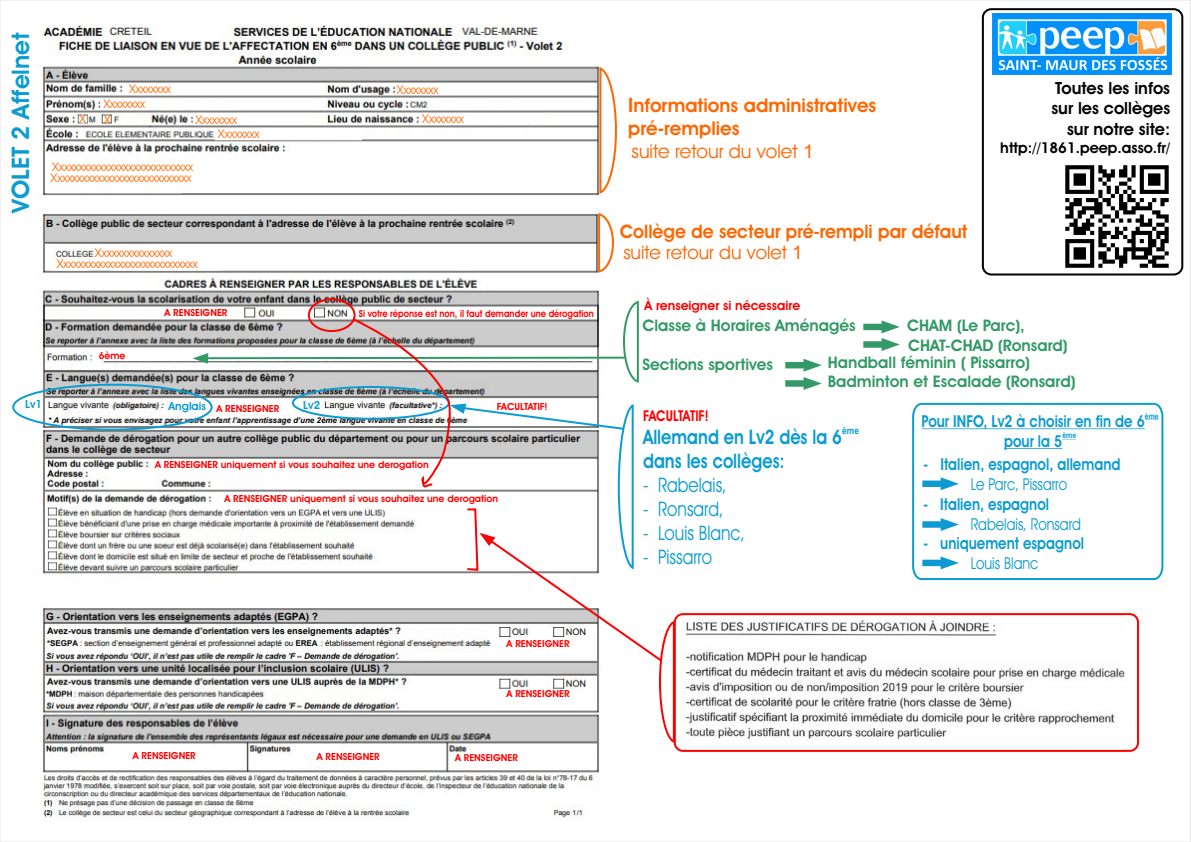
<style>
.page{position:relative;width:1191px;height:842px;background:#fff}
.page>*{position:absolute;margin:0;border:0;box-sizing:border-box;transform-origin:0 0}
.t1{font:700 24.4px "Avant Garde Bk BT";color:#0d9cd1}
.t2{font:20.1px "Avant Garde Bk BT";color:#0d9cd1;scale:.84 1}
.t3{font:700 20.1px/24px "Avant Garde Bk BT";color:#0d9cd1;scale:.84 1}
.t4{font:700 19px/22.6px "Avant Garde Bk BT";color:#f60}
.t5{font:700 18.7px "Avant Garde Bk BT";color:#f60;scale:.96 1}
.t6{font:18.7px "Avant Garde Bk BT";color:#f60}
.t7{font:700 16.8px/20px "Avant Garde Bk BT";color:#000;text-align:right}
.t8{font:700 16.5px "Avant Garde Bk BT";color:#0d9cd1;scale:.84 1}
.t9{font:16.5px "Avant Garde Bk BT";color:#0d9cd1;scale:.84 1}
.t10{font:700 16px/19.1px "Avant Garde Bk BT";color:#396}
.t11{font:700 15px "Avant Garde Bk BT";color:#000}
.t12{font:700 15px "Avant Garde Bk BT";letter-spacing:-.02em;color:#f00;scale:.84 1}
.t13{font:700 13px "Avant Garde Bk BT";color:#f00}
.t14{font:12.5px "Avant Garde Bk BT";color:#f60}
.t15{font:12px/10.9px "Avant Garde Bk BT";color:#f60}
.t16{font:700 11.3px "Avant Garde Bk BT";color:#0d9cd1}
.t17{font:700 10px "Arial";color:#0d9cd1;scale:.84 1}
.t18{font:700 9.8px "Avant Garde Bk BT";color:#f00}
.t19{font:700 9.8px "Avant Garde Bk BT";color:#f00;scale:.89 1}
.t20{font:700 9.8px "Avant Garde Bk BT";letter-spacing:-.02em;color:#f00}
.t21{font:700 9.7px "Avant Garde Bk BT";color:#f00}
.t22{font:700 8.3px "Arial";color:#0d9cd1;scale:.84 1}
.s1{font-size:19.9px}
.s2{font-weight:400}
.s3{font-family:"Arial";font-weight:400}
.s4{font-family:"Arial"}
</style>
<div class="page">
<img style="left:29px;top:25px;width:571px;height:795px">
<div style="left:125px;top:84px;width:43px;height:9px;background:#fff"></div>
<div style="left:101px;top:101px;width:43px;height:9px;background:#fff"></div>
<div style="left:79px;top:116px;width:8px;height:6px;background:#fff"></div>
<div style="left:193px;top:114px;width:49px;height:11px;background:#fff"></div>
<div style="left:419px;top:114px;width:125px;height:10px;background:#fff"></div>
<div style="left:215px;top:129px;width:147px;height:11px;background:#fff"></div>
<div style="left:47px;top:169px;width:134px;height:24px;background:#fff"></div>
<div style="left:110px;top:247px;width:111px;height:23px;background:#fff"></div>
<div style="left:51px;top:261px;width:38px;height:9px;background:#fff"></div>
<img style="left:685px;top:620px;width:440px;height:119px">
<svg style="left:598px;top:66px;width:19px;height:129px"></svg>
<svg style="left:597px;top:212px;width:17px;height:62px"></svg>
<svg style="left:912px;top:402px;width:252px;height:179px"></svg>
<div style="left:308px;top:298px;width:48px;height:34px;border:2px solid #f00;border-radius:50%"></div>
<div style="left:317px;top:54px;width:55px;height:11px;background:#fff"></div>
<div style="left:12px;top:384px;width:201px;height:47px;border:2px solid #0d9cd1;border-radius:50%"></div>
<img style="left:992px;top:14px;width:179px;height:60px">
<svg style="left:785px;top:359px;width:37px;height:31px"></svg>
<div style="left:674px;top:613px;width:465px;height:139px;border:2px solid #f00;border-radius:8px"></div>
<svg style="left:922px;top:477px;width:37px;height:13px"></svg>
<svg style="left:922px;top:518px;width:37px;height:13px"></svg>
<svg style="left:922px;top:556px;width:37px;height:13px"></svg>
<svg style="left:863px;top:320px;width:37px;height:31px"></svg>
<svg style="left:192px;top:300px;width:484px;height:445px"></svg>
<img style="left:1065px;top:165px;width:104px;height:103px">
<div style="left:982px;top:8px;width:201px;height:268px;border:2px solid #000;border-radius:8px"></div>
<h1 class="t1" style="left:10px;top:213px;width:182px;rotate:-90deg">VOLET 2 Affelnet</h1>
<p class="t15" style="left:129px;top:85px;width:43px">Xxxxxxxx</p>
<p class="t15" style="left:397px;top:85px;width:43px">Xxxxxxxx</p>
<p class="t15" style="left:195px;top:115px;width:43px">Xxxxxxxx</p>
<p class="t15" style="left:103px;top:99px;width:43px">Xxxxxxxx</p>
<p class="t14" style="left:79px;top:114px;width:9px">X</p>
<p class="t14" style="left:104px;top:114px;width:9px">X</p>
<p class="t15" style="left:422px;top:115px;width:43px">Xxxxxxxx</p>
<p class="t15" style="left:51px;top:163px;width:144px">Xxxxxxxxxxxxxxxxxxxxxxxxxxxx<br>Xxxxxxxxxxxxxxxxxxxxxxxxxxxx</p>
<p class="t15" style="left:218px;top:129px;width:43px">Xxxxxxxx</p>
<p class="t15" style="left:95px;top:249px;width:79px">Xxxxxxxxxxxxxxx</p>
<p class="t15" style="left:57px;top:260px;width:142px">Xxxxxxxxxxxxxxxxxxxxxxxxxxxx</p>
<p class="t18" style="left:99px;top:352px;width:28px">6ème</p>
<p class="t18" style="left:165px;top:309px;width:65px">A RENSEIGNER</p>
<p class="t19" style="left:359px;top:309px;width:265px">Si votre réponse est non, il faut demander une dérogation</p>
<p class="t16" style="left:25px;top:400px;width:19px">Lv1</p>
<p class="t16" style="left:168px;top:401px;width:39px">Anglais</p>
<p class="t16" style="left:303px;top:400px;width:19px">Lv2</p>
<p class="t18" style="left:216px;top:404px;width:65px">A RENSEIGNER</p>
<p class="t20" style="left:497px;top:402px;width:52px">FACULTATIF!</p>
<p class="t18" style="left:155px;top:461px;width:275px">A RENSEIGNER uniquement si vous souhaitez une derogation</p>
<p class="t18" style="left:224px;top:494px;width:275px">A RENSEIGNER uniquement si vous souhaitez une derogation</p>
<h3 class="t4" style="left:628px;top:96px;width:250px"><span class="s1">I</span>nformations administratives pré-remplies<br><span class="s2">suite retour du volet</span> <span class="s3">1</span></h3>
<h3 class="t5" style="left:620px;top:223px;width:364px">Collège de secteur pré-rempli par défaut</h3>
<h3 class="t6" style="left:623px;top:245px;width:181px">suite retour du volet <span class="s4">1</span></h3>
<p class="t13" style="left:644px;top:300px;width:157px">À renseigner si nécessaire</p>
<h3 class="t7" style="left:1051px;top:80px;width:120px">Toutes les infos sur les collèges sur notre site:</h3>
<p class="t11" style="left:1000px;top:141px;width:171px">http://1861.peep.asso.fr/</p>
<h3 class="t10" style="left:642px;top:318px;width:215px">Classe à Horaires Aménagés</h3>
<h3 class="t10" style="left:907px;top:318px;width:162px">CHAM (Le Parc),<br>CHAT-CHAD (Ronsard)</h3>
<h3 class="t10" style="left:642px;top:356px;width:132px">Sections sportives</h3>
<h3 class="t10" style="left:828px;top:355px;width:249px">Handball féminin ( Pissarro)<br>Badminton et Escalade (Ronsard)</h3>
<p class="t12" style="left:643px;top:410px;width:79px">FACULTATIF!</p>
<p class="t17" style="left:842px;top:427px;width:22px">ème</p>
<h2 class="t3" style="left:643px;top:427px;width:238px">Allemand en Lv2 dès la 6 dans les collèges:</h2>
<h2 class="t2" style="left:643px;top:477px;width:101px">- Rabelais,</h2>
<h2 class="t2" style="left:643px;top:501px;width:97px">- Ronsard,</h2>
<h2 class="t2" style="left:643px;top:525px;width:123px">- Louis Blanc,</h2>
<h2 class="t2" style="left:643px;top:549px;width:84px">- Pissarro</h2>
<p class="t22" style="left:1145px;top:413px;width:18px">ème</p>
<h3 class="t8" style="left:922px;top:414px;width:267px">Pour INFO, Lv2 à choisir en fin de 6</h3>
<p class="t22" style="left:1062px;top:432px;width:18px">ème</p>
<h3 class="t8" style="left:1004px;top:434px;width:71px">pour la 5</h3>
<h3 class="t8" style="left:924px;top:458px;width:236px">- Italien, espagnol, allemand</h3>
<h3 class="t9" style="left:971px;top:478px;width:116px">Le Parc, Pissarro</h3>
<h3 class="t8" style="left:924px;top:497px;width:151px">- Italien, espagnol</h3>
<h3 class="t9" style="left:971px;top:517px;width:133px">Rabelais, Ronsard</h3>
<h3 class="t8" style="left:924px;top:537px;width:193px">- uniquement espagnol</h3>
<h3 class="t9" style="left:971px;top:557px;width:82px">Louis Blanc</h3>
<p class="t21" style="left:507px;top:640px;width:65px">A RENSEIGNER</p>
<p class="t21" style="left:507px;top:689px;width:65px">A RENSEIGNER</p>
<p class="t18" style="left:133px;top:752px;width:65px">A RENSEIGNER</p>
<p class="t18" style="left:317px;top:753px;width:65px">A RENSEIGNER</p>
<p class="t21" style="left:455px;top:753px;width:65px">A RENSEIGNER</p>
</div>
